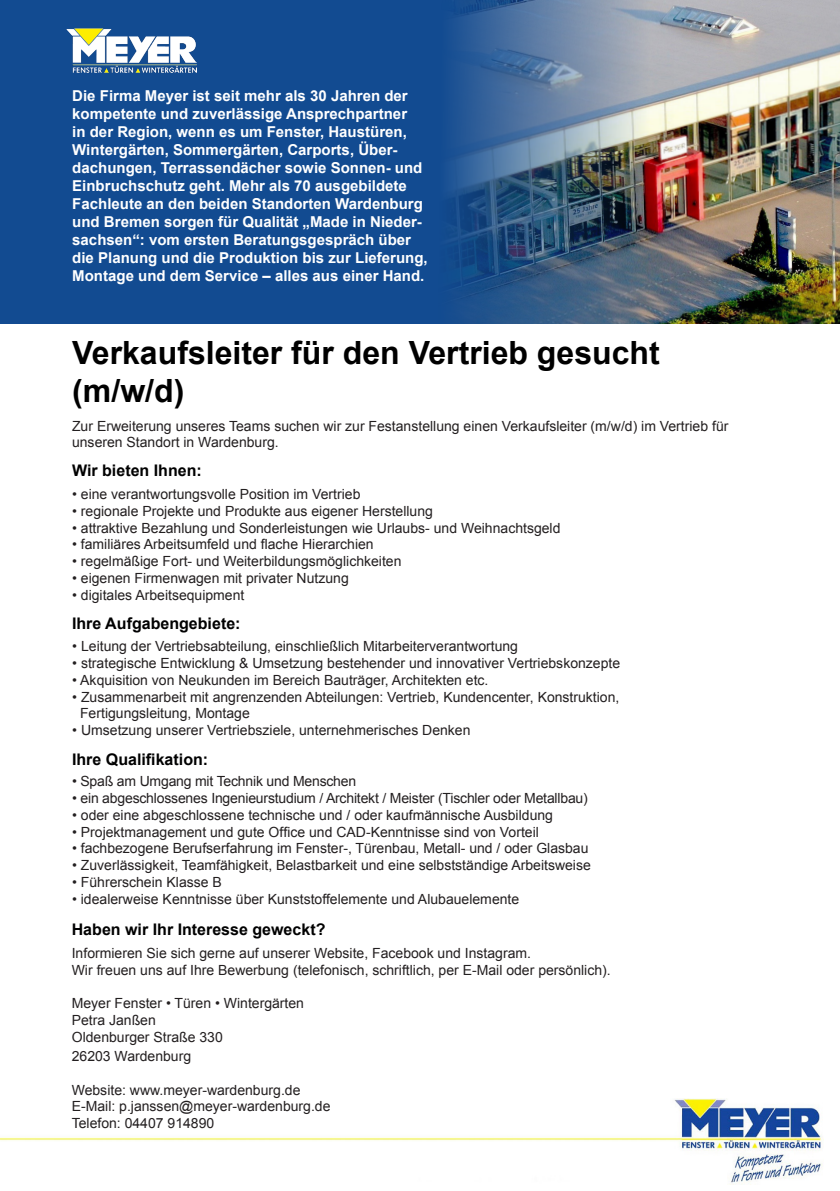
<style>
.page{position:relative;width:840px;height:1191px;background:#fff}
.page>*{position:absolute;margin:0;border:0;box-sizing:border-box;transform-origin:0 0}
.t1{font:700 32px/38.4px "Arial";color:#000}
.t2{font:700 16px "Arial";color:#000001}
.t3{font:700 15px/18px "Arial";color:#fff}
.t4{font:14px/16.8px "Arial";color:#231f20}
</style>
<div class="page">
<img style="left:673px;top:0;width:166px;height:323px">
<svg style="left:0;top:0;width:673px;height:323px;fill:#124b91"></svg>
<img style="left:0;top:1098px;width:823px;height:86px">
<img style="left:67px;top:29px;width:129px;height:43px">
<p class="t3" style="left:72px;top:87px;width:357px">Die Firma Meyer ist seit mehr als 30 Jahren der kompetente und zuverlässige Ansprechpartner<br>in der Region, wenn es um Fenster, Haustüren, Wintergärten, Sommergärten, Carports, Über&shy;dachungen, Terrassendächer sowie Sonnen- und Einbruchschutz geht. Mehr als 70 ausgebildete Fachleute an den beiden Standorten Wardenburg und Bremen sorgen für Qualität „Made in Nieder&shy;sachsen“: vom ersten Beratungsgespräch über die Planung und die Produktion bis zur Lieferung, Montage und dem Service – alles aus einer Hand.</p>
<p class="t1" style="left:72px;top:334px;width:588px">Verkaufsleiter für den Vertrieb gesucht (m/w/d)</p>
<p class="t4" style="left:72px;top:417px;width:657px">Zur Erweiterung unseres Teams suchen wir zur Festanstellung einen Verkaufsleiter (m/w/d) im Vertrieb für unseren Standort in Wardenburg.</p>
<p class="t2" style="left:72px;top:460px;width:131px">Wir bieten Ihnen:</p>
<p class="t4" style="left:72px;top:486px;width:290px">• eine verantwortungsvolle Position im Vertrieb</p>
<p class="t4" style="left:72px;top:502px;width:362px">• regionale Projekte und Produkte aus eigener Herstellung</p>
<p class="t4" style="left:72px;top:519px;width:489px">• attraktive Bezahlung und Sonderleistungen wie Urlaubs- und Weihnachtsgeld</p>
<p class="t4" style="left:72px;top:536px;width:303px">• familiäres Arbeitsumfeld und flache Hierarchien</p>
<p class="t4" style="left:72px;top:553px;width:331px">• regelmäßige Fort- und Weiterbildungsmöglichkeiten</p>
<p class="t4" style="left:72px;top:570px;width:278px">• eigenen Firmenwagen mit privater Nutzung</p>
<p class="t4" style="left:72px;top:586px;width:174px">• digitales Arbeitsequipment</p>
<p class="t2" style="left:72px;top:612px;width:170px">Ihre Aufgabengebiete:</p>
<p class="t4" style="left:72px;top:638px;width:447px">• Leitung der Vertriebsabteilung, einschließlich Mitarbeiterverantwortung</p>
<p class="t4" style="left:72px;top:655px;width:549px">• strategische Entwicklung &amp; Umsetzung bestehender und innovativer Vertriebskonzepte</p>
<p class="t4" style="left:72px;top:671px;width:417px">• Akquisition von Neukunden im Bereich Bauträger, Architekten etc.</p>
<p class="t4" style="left:80px;top:688px;width:540px;text-indent:-8px">• Zusammenarbeit mit angrenzenden Abteilungen: Vertrieb, Kundencenter, Konstruktion,<br>Fertigungsleitung, Montage</p>
<p class="t4" style="left:72px;top:722px;width:399px">• Umsetzung unserer Vertriebsziele, unternehmerisches Denken</p>
<p class="t2" style="left:72px;top:749px;width:138px">Ihre Qualifikation:</p>
<p class="t4" style="left:72px;top:773px;width:285px">• Spaß am Umgang mit Technik und Menschen</p>
<p class="t4" style="left:72px;top:790px;width:517px">• ein abgeschlossenes Ingenieurstudium / Architekt / Meister (Tischler oder Metallbau)</p>
<p class="t4" style="left:72px;top:806px;width:482px">• oder eine abgeschlossene technische und / oder kaufmännische Ausbildung</p>
<p class="t4" style="left:72px;top:823px;width:468px">• Projektmanagement und gute Office und CAD-Kenntnisse sind von Vorteil</p>
<p class="t4" style="left:72px;top:840px;width:517px">• fachbezogene Berufserfahrung im Fenster-, Türenbau, Metall- und / oder Glasbau</p>
<p class="t4" style="left:72px;top:857px;width:520px">• Zuverlässigkeit, Teamfähigkeit, Belastbarkeit und eine selbstständige Arbeitsweise</p>
<p class="t4" style="left:72px;top:874px;width:151px">• Führerschein Klasse B</p>
<p class="t4" style="left:72px;top:890px;width:448px">• idealerweise Kenntnisse über Kunststoffelemente und Alubauelemente</p>
<p class="t2" style="left:72px;top:919px;width:255px">Haben wir Ihr Interesse geweckt?</p>
<p class="t4" style="left:72px;top:944px;width:460px">Informieren Sie sich gerne auf unserer Website, Facebook und Instagram.</p>
<p class="t4" style="left:72px;top:961px;width:540px">Wir freuen uns auf Ihre Bewerbung (telefonisch, schriftlich, per E-Mail oder persönlich).</p>
<p class="t4" style="left:72px;top:995px;width:234px">Meyer Fenster • Türen • Wintergärten</p>
<p class="t4" style="left:72px;top:1011px;width:86px">Petra Janßen</p>
<p class="t4" style="left:72px;top:1028px;width:152px">Oldenburger Straße 330</p>
<p class="t4" style="left:72px;top:1047px;width:121px">26203 Wardenburg</p>
<p class="t4" style="left:72px;top:1081px;width:230px">Website: www.meyer-wardenburg.de</p>
<p class="t4" style="left:72px;top:1098px;width:260px">E-Mail: p.janssen@meyer-wardenburg.de</p>
<p class="t4" style="left:72px;top:1115px;width:144px">Telefon: 04407 914890</p>
</div>
